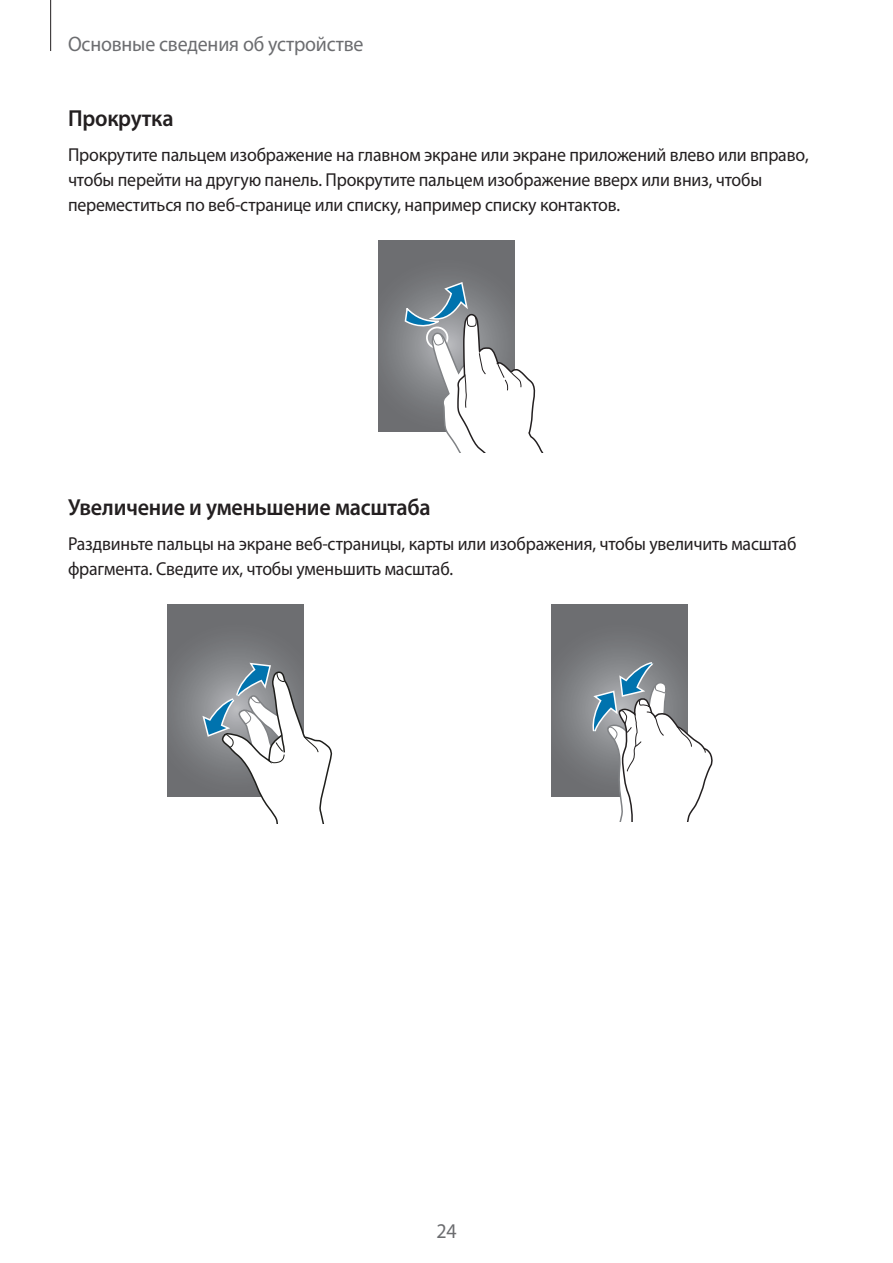
<style>
.page{position:relative;width:893px;height:1263px;background:#fff}
.page>*{position:absolute;margin:0;border:0;box-sizing:border-box;transform-origin:0 0}
.t1{font:600 23.25px "Myriad Pro";letter-spacing:-.01em;color:#231f20;scale:.95 1}
.t2{font:21px "Myriad Pro";letter-spacing:-.01em;color:#6c6d70;scale:.95 1}
.t3{font:18.75px/24.8px "Myriad Pro";letter-spacing:-.01em;color:#231f20;scale:.95 1}
</style>
<div class="page">
<hr style="left:50px;top:0;width:1px;height:51px;background:#231f20">
<div style="left:378px;top:240px;width:136px;height:192px;background:linear-gradient(to bottom,#727376,#757679)"></div>
<svg style="left:404px;top:282px;width:140px;height:171px"></svg>
<svg style="left:167px;top:605px;width:136px;height:191px;background:#737477"></svg>
<svg style="left:202px;top:663px;width:131px;height:160px"></svg>
<svg style="left:552px;top:605px;width:136px;height:191px;background:#737477"></svg>
<svg style="left:591px;top:662px;width:122px;height:159px"></svg>
<p class="t2" style="left:68px;top:31px;width:313px">Основные сведения об устройстве</p>
<p class="t1" style="left:68px;top:103px;width:113px">Прокрутка</p>
<p class="t3" style="left:68px;top:142px;width:781px">Прокрутите пальцем изображение на главном экране или экране приложений влево или вправо, чтобы перейти на другую панель. Прокрутите пальцем изображение вверх или вниз, чтобы переместиться по веб-странице или списку, например списку контактов.</p>
<p class="t1" style="left:68px;top:492px;width:383px">Увеличение и уменьшение масштаба</p>
<p class="t3" style="left:68px;top:531px;width:768px">Раздвиньте пальцы на экране веб-страницы, карты или изображения, чтобы увеличить масштаб фрагмента. Сведите их, чтобы уменьшить масштаб.</p>
<p class="t2" style="left:436px;top:1218px;width:23px">24</p>
</div>
